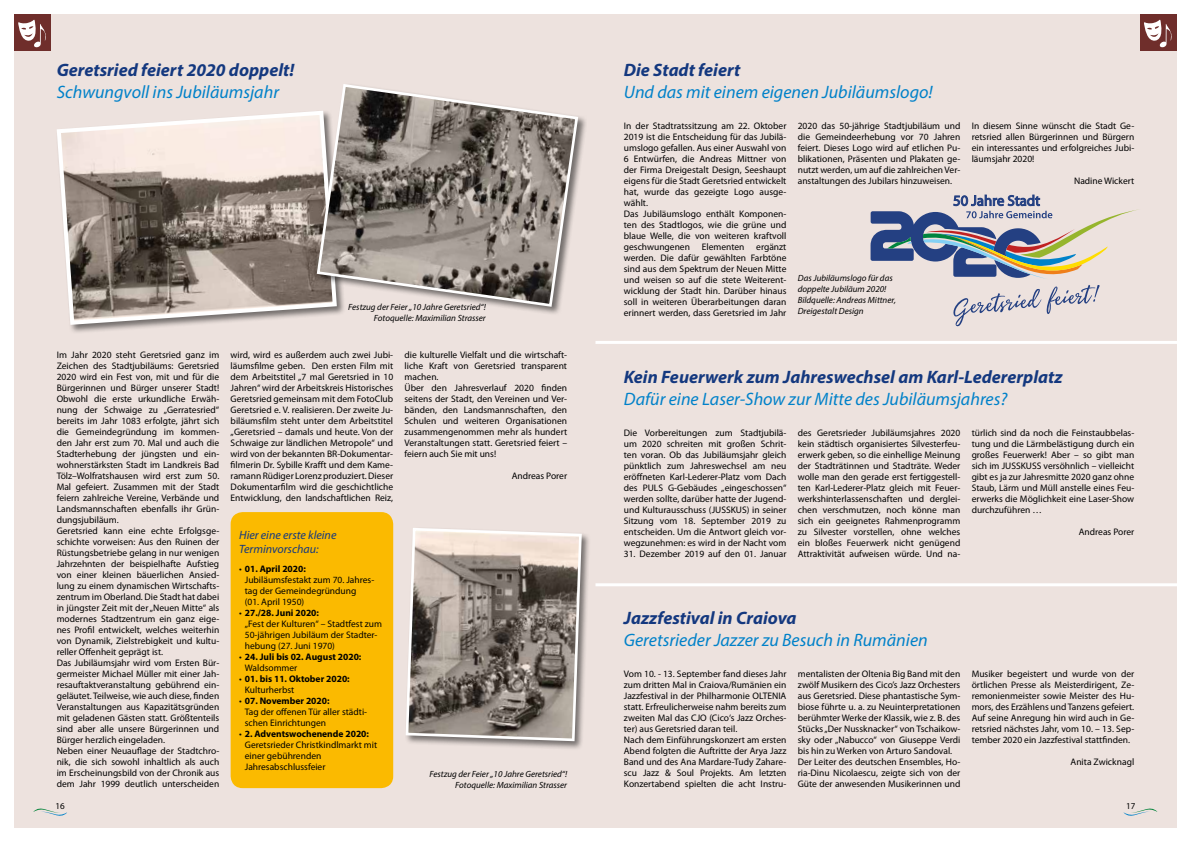
<style>
.page{position:relative;width:1191px;height:842px;background:#fff}
.page>*{position:absolute;margin:0;border:0;box-sizing:border-box;transform-origin:0 0}
.t1{font:italic 18px "Myriad Pro";color:#0081c9}
.t2{font:italic 700 18px "Myriad Pro";color:#14387f}
.t3{font:italic 12px/14px "Myriad Pro";color:#14387f}
.t4{font:9.5px/11px "Myriad Pro";color:#000}
.t5{font:700 9.5px/11px "Myriad Pro";color:#000}
.t6{font:italic 9px/11px "Myriad Pro";color:#000;text-align:right}
.t7{font:9px "Myriad Pro";color:#000}
.s1{font-weight:700}
.s2{font-weight:400}
</style>
<div class="page">
<div style="left:595px;top:14px;width:581px;height:814px;background:#ede2de"></div>
<div style="left:14px;top:14px;width:581px;height:814px;background:#ede2de"></div>
<svg style="left:1123px;top:808px;width:34px;height:8px"></svg>
<svg style="left:33px;top:808px;width:34px;height:8px"></svg>
<div style="left:1140px;top:14px;width:36px;height:37px;background:#6f2e2b"></div>
<svg style="left:1144px;top:19px;width:28px;height:29px"></svg>
<div style="left:14px;top:14px;width:37px;height:37px;background:#6f2e2b"></div>
<svg style="left:18px;top:19px;width:28px;height:29px"></svg>
<div style="left:231px;top:512px;width:162px;height:276px;background:#fbba00;border-radius:12px"></div>
<div style="left:56px;top:110px;width:290px;height:224px;background:#000;opacity:.51"></div>
<svg style="left:56px;top:110px;width:283px;height:217px"></svg>
<div style="left:404px;top:527px;width:187px;height:223px;background:#000;opacity:.51"></div>
<svg style="left:404px;top:527px;width:179px;height:216px;background:#988e87"></svg>
<div style="left:316px;top:83px;width:271px;height:233px;background:#000;opacity:.51"></div>
<svg style="left:315px;top:83px;width:265px;height:225px"></svg>
<svg style="left:870px;top:195px;width:268px;height:132px"></svg>
<hr style="left:595px;top:583px;width:596px;height:3px;background:#fff">
<hr style="left:595px;top:341px;width:596px;height:3px;background:#fff">
<h1 class="t2" style="left:57px;top:58px;width:239px">Geretsried feiert 2020 doppelt!</h1>
<h1 class="t1" style="left:57px;top:81px;width:224px">Schwungvoll ins Jubiläumsjahr</h1>
<p class="t6" style="left:348px;top:301px;width:139px">Festzug der Feier „10 Jahre Geretsried“!<br>Fotoquelle: Maximilian Strasser</p>
<p class="t4" style="left:57px;top:349px;width:164px">Im Jahr 2020 steht Geretsried ganz im Zeichen des Stadtjubiläums: Geretsried 2020 wird ein Fest von, mit und für die Bürgerinnen und Bürger unserer Stadt!<br>Obwohl die erste urkundliche Erwäh&shy;nung der Schwaige zu „Gerratesried“ bereits im Jahr 1083 erfolgte, jährt sich die Gemeindegründung im kommen&shy;den Jahr erst zum 70. Mal und auch die Stadterhebung der jüngsten und ein&shy;wohnerstärksten Stadt im Landkreis Bad Tölz–Wolfratshausen wird erst zum 50.<br>Mal gefeiert. Zusammen mit der Stadt feiern zahlreiche Vereine, Verbände und Landsmannschaften ebenfalls ihr Grün&shy;dungsjubiläum.<br>Geretsried kann eine echte Erfolgsge&shy;schichte vorweisen: Aus den Ruinen der Rüstungsbetriebe gelang in nur wenigen Jahrzehnten der beispielhafte Aufstieg von einer kleinen bäuerlichen Ansied&shy;lung zu einem dynamischen Wirtschafts&shy;zentrum im Oberland. Die Stadt hat dabei in jüngster Zeit mit der „Neuen Mitte“ als modernes Stadtzentrum ein ganz eige&shy;nes Profil entwickelt, welches weiterhin von Dynamik, Zielstrebigkeit und kultu&shy;reller Offenheit geprägt ist.<br>Das Jubiläumsjahr wird vom Ersten Bür&shy;germeister Michael Müller mit einer Jah&shy;resauftaktveranstaltung gebührend ein&shy;geläutet. Teilweise, wie auch diese, finden Veranstaltungen aus Kapazitätsgründen mit geladenen Gästen statt. Größtenteils sind aber alle unsere Bürgerinnen und Bürger herzlich eingeladen.<br>Neben einer Neuauflage der Stadtchro&shy;nik, die sich sowohl inhaltlich als auch im Erscheinungsbild von der Chronik aus dem Jahr 1999 deutlich unterscheiden</p>
<p class="t4" style="left:231px;top:349px;width:164px;text-align:justify">wird, wird es außerdem auch zwei Jubi&shy;läumsfilme geben. Den ersten Film mit dem Arbeitstitel „7 mal Geretsried in 10<br>Jahren“ wird der Arbeitskreis Historisches Geretsried gemeinsam mit dem FotoClub Geretsried e. V. realisieren. Der zweite Ju&shy;biläumsfilm steht unter dem Arbeitstitel „Geretsried – damals und heute. Von der Schwaige zur ländlichen Metropole“ und wird von der bekannten BR-Dokumentar&shy;filmerin Dr. Sybille Krafft und dem Kame&shy;ramann Rüdiger Lorenz produziert. Dieser Dokumentarfilm wird die geschichtliche Entwicklung, den landschaftlichen Reiz,</p>
<p class="t4" style="left:404px;top:349px;width:164px">die kulturelle Vielfalt und die wirtschaft&shy;liche Kraft von Geretsried transparent machen.<br>Über den Jahresverlauf 2020 finden seitens der Stadt, den Vereinen und Ver&shy;bänden, den Landsmannschaften, den Schulen und weiteren Organisationen zusammengenommen mehr als hundert Veranstaltungen statt. Geretsried feiert – feiern auch Sie mit uns!</p>
<p class="t4" style="left:511px;top:470px;width:57px">Andreas Porer</p>
<p class="t3" style="left:239px;top:528px;width:99px">Hier eine erste kleine<br>Terminvorschau:</p>
<p class="t4" style="left:245px;top:563px;width:131px;text-indent:-6px">• <span class="s1">01. April 2020:<br></span>Jubiläumsfestakt zum 70. Jahres&shy;tag der Gemeindegründung<br>(01. April 1950)</p>
<p class="t4" style="left:245px;top:607px;width:139px;text-indent:-6px">• <span class="s1">27./28. Juni 2020:<br></span>„Fest der Kulturen“ – Stadtfest zum<br>50-jährigen Jubiläum der Stadter&shy;hebung (27. Juni 1970)</p>
<p class="t5" style="left:245px;top:651px;width:118px;text-indent:-6px"><span class="s2">•</span> 24. Juli bis 02. August 2020:<br><span class="s2">Waldsommer</span></p>
<p class="t5" style="left:245px;top:673px;width:106px;text-indent:-6px"><span class="s2">•</span> 01. bis 11. Oktober 2020:<br><span class="s2">Kulturherbst</span></p>
<p class="t4" style="left:245px;top:695px;width:124px;text-indent:-6px">• <span class="s1">07. November 2020:<br></span>Tag der offenen Tür aller städti&shy;schen Einrichtungen</p>
<p class="t4" style="left:245px;top:728px;width:134px;text-indent:-6px">• <span class="s1">2. Adventswochenende 2020:<br></span>Geretsrieder Christkindlmarkt mit einer gebührenden<br>Jahresabschlussfeier</p>
<p class="t6" style="left:429px;top:768px;width:139px">Festzug der Feier „10 Jahre Geretsried“!<br>Fotoquelle: Maximilian Strasser</p>
<h1 class="t2" style="left:624px;top:58px;width:118px">Die Stadt feiert</h1>
<h1 class="t1" style="left:624px;top:81px;width:310px">Und das mit einem eigenen Jubiläumslogo!</h1>
<p class="t4" style="left:624px;top:120px;width:164px">In der Stadtratssitzung am 22. Oktober 2019 ist die Entscheidung für das Jubilä&shy;umslogo gefallen. Aus einer Auswahl von 6 Entwürfen, die Andreas Mittner von der Firma Dreigestalt Design, Seeshaupt eigens für die Stadt Geretsried entwickelt hat, wurde das gezeigte Logo ausge&shy;wählt.<br>Das Jubiläumslogo enthält Komponen&shy;ten des Stadtlogos, wie die grüne und blaue Welle, die von weiteren kraftvoll geschwungenen Elementen ergänzt werden. Die dafür gewählten Farbtöne sind aus dem Spektrum der Neuen Mitte und weisen so auf die stete Weiterent&shy;wicklung der Stadt hin. Darüber hinaus soll in weiteren Überarbeitungen daran erinnert werden, dass Geretsried im Jahr</p>
<p class="t4" style="left:797px;top:120px;width:164px;text-align:justify">2020 das 50-jährige Stadtjubiläum und die Gemeindeerhebung vor 70 Jahren feiert. Dieses Logo wird auf etlichen Pu&shy;blikationen, Präsenten und Plakaten ge&shy;nutzt werden, um auf die zahlreichen Ver&shy;anstaltungen des Jubilars hinzuweisen.</p>
<p class="t4" style="left:971px;top:120px;width:164px;text-align:justify">In diesem Sinne wünscht die Stadt Ge&shy;retsried allen Bürgerinnen und Bürgern ein interessantes und erfolgreiches Jubi&shy;läumsjahr 2020!</p>
<p class="t4" style="left:1074px;top:175px;width:62px">Nadine Wickert</p>
<p class="t6" style="left:797px;top:272px;width:100px;text-align:left">Das Jubiläumslogo für das doppelte Jubiläum 2020!<br>Bildquelle: Andreas Mittner,<br>Dreigestalt Design</p>
<h1 class="t2" style="left:624px;top:365px;width:440px">Kein Feuerwerk zum Jahreswechsel am Karl-Ledererplatz</h1>
<h1 class="t1" style="left:624px;top:388px;width:385px">Dafür eine Laser-Show zur Mitte des Jubiläumsjahres?</h1>
<p class="t4" style="left:624px;top:427px;width:164px;text-align:justify">Die Vorbereitungen zum Stadtjubilä&shy;um 2020 schreiten mit großen Schrit&shy;ten voran. Ob das Jubiläumsjahr gleich pünktlich zum Jahreswechsel am neu eröffneten Karl-Lederer-Platz vom Dach des PULS G-Gebäudes „eingeschossen“ werden sollte, darüber hatte der Jugend&shy;und Kulturausschuss (JUSSKUS) in seiner Sitzung vom 18. September 2019 zu entscheiden. Um die Antwort gleich vor&shy;wegzunehmen: es wird in der Nacht vom</p>
<p class="t4" style="left:624px;top:548px;width:164px">31. Dezember 2019 auf den 01. Januar</p>
<p class="t4" style="left:797px;top:427px;width:164px;text-align:justify">des Geretsrieder Jubiläumsjahres 2020 kein städtisch organisiertes Silvesterfeu&shy;erwerk geben, so die einhellige Meinung der Stadträtinnen und Stadträte. Weder wolle man den gerade erst fertiggestell&shy;ten Karl-Lederer-Platz gleich mit Feuer&shy;werkshinterlassenschaften und derglei&shy;chen verschmutzen, noch könne man sich ein geeignetes Rahmenprogramm zu Silvester vorstellen, ohne welches ein bloßes Feuerwerk nicht genügend Attraktivität aufweisen würde. Und na-</p>
<p class="t4" style="left:971px;top:427px;width:164px;text-align:justify">türlich sind da noch die Feinstaubbelas&shy;tung und die Lärmbelästigung durch ein großes Feuerwerk! Aber – so gibt man sich im JUSSKUSS versöhnlich – vielleicht gibt es ja zur Jahresmitte 2020 ganz ohne Staub, Lärm und Müll anstelle eines Feu&shy;erwerks die Möglichkeit eine Laser-Show durchzuführen …</p>
<p class="t4" style="left:1078px;top:526px;width:57px">Andreas Porer</p>
<h1 class="t2" style="left:624px;top:606px;width:174px">Jazzfestival in Craiova</h1>
<h1 class="t1" style="left:624px;top:629px;width:305px">Geretsrieder Jazzer zu Besuch in Rumänien</h1>
<p class="t4" style="left:624px;top:668px;width:164px">Vom 10. - 13. September fand dieses Jahr zum dritten Mal in Craiova/Rumänien ein Jazzfestival in der Philharmonie OLTENIA statt. Erfreulicherweise nahm bereits zum zweiten Mal das CJO (Cico‘s Jazz Orches&shy;ter) aus Geretsried daran teil.<br>Nach dem Einführungskonzert am ersten Abend folgten die Auftritte der Arya Jazz Band und des Ana Mardare-Tudy Zahare&shy;scu Jazz &amp; Soul Projekts. Am letzten Konzertabend spielten die acht Instru-</p>
<p class="t4" style="left:797px;top:668px;width:164px">mentalisten der Oltenia Big Band mit den zwölf Musikern des Cico’s Jazz Orchesters aus Geretsried. Diese phantastische Sym&shy;biose führte u. a. zu Neuinterpretationen berühmter Werke der Klassik, wie z. B. des Stücks „Der Nussknacker“ von Tschaikow&shy;sky oder „Nabucco“ von Giuseppe Verdi bis hin zu Werken von Arturo Sandoval.<br>Der Leiter des deutschen Ensembles, Ho&shy;ria-Dinu Nicolaescu, zeigte sich von der Güte der anwesenden Musikerinnen und</p>
<p class="t4" style="left:971px;top:668px;width:164px;text-align:justify">Musiker begeistert und wurde von der örtlichen Presse als Meisterdirigent, Ze&shy;remonienmeister sowie Meister des Hu&shy;mors, des Erzählens und Tanzens gefeiert.<br>Auf seine Anregung hin wird auch in Ge&shy;retsried nächstes Jahr, vom 10. – 13. Sep&shy;tember 2020 ein Jazzfestival stattfinden.</p>
<p class="t4" style="left:1070px;top:756px;width:65px">Anita Zwicknagl</p>
<p class="t7" style="left:56px;top:800px;width:11px">16</p>
<p class="t7" style="left:1126px;top:800px;width:11px">17</p>
</div>
